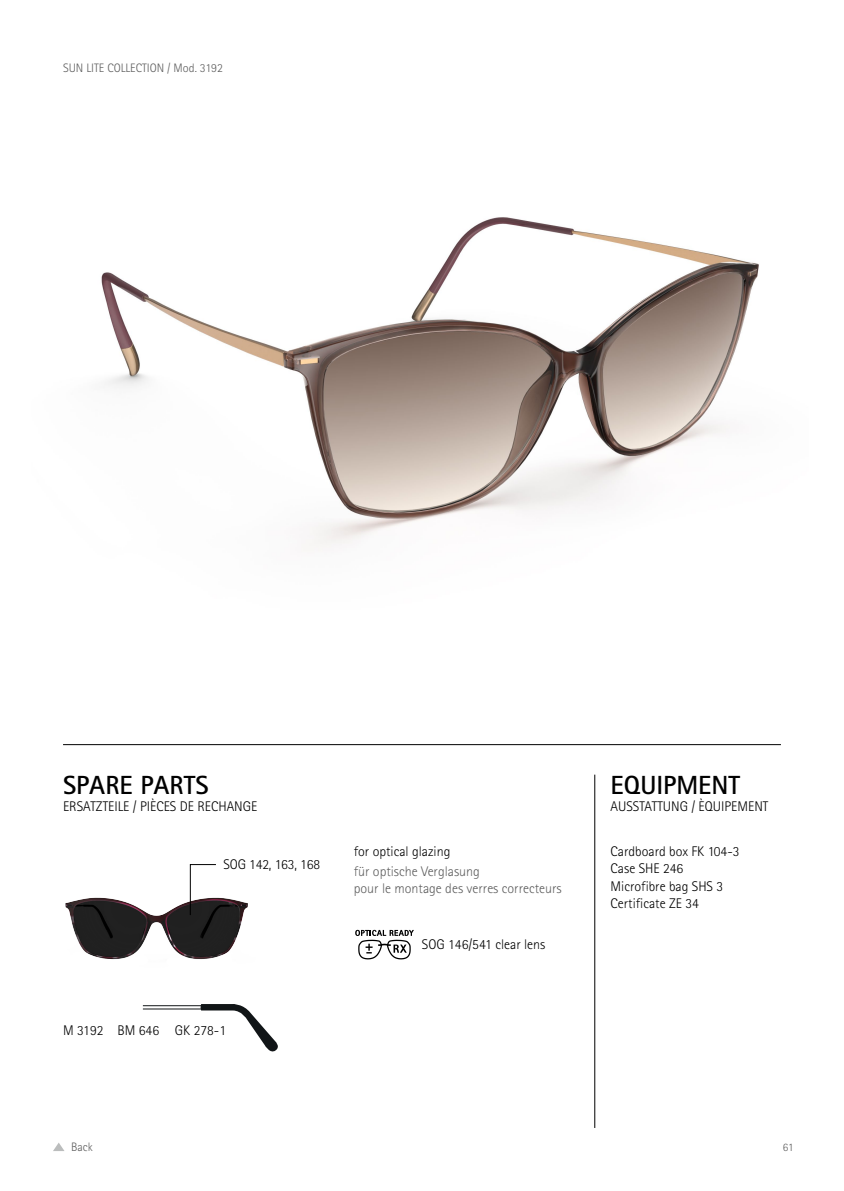
<style>
.page{position:relative;width:844px;height:1191px;background:#fff}
.page>*{position:absolute;margin:0;border:0;box-sizing:border-box;transform-origin:0 0}
.t1{font:700 26.25px "Rotis Sans Serif Pro";color:#000}
.t2{font:300 14px/17.5px "Rotis Sans Serif Pro";color:#000}
.t3{font:300 14px/17.5px "Rotis Sans Serif Pro";color:#5d5d5d}
.t4{font:300 12.25px "Rotis Sans Serif Pro";color:#5d5d5d}
.t5{font:300 11.38px "Rotis Sans Serif Pro";color:#5d5d5d}
</style>
<div class="page">
<svg style="left:53px;top:1143px;width:11px;height:8px"></svg>
<hr style="left:594px;top:774px;width:1px;height:354px;background:#000">
<hr style="left:143px;top:1008px;width:65px;height:1px;background:#111517">
<hr style="left:143px;top:1005px;width:65px;height:1px;background:#111517">
<svg style="left:200px;top:1004px;width:78px;height:47px"></svg>
<svg style="left:189px;top:864px;width:27px;height:25px"></svg>
<img style="left:65px;top:889px;width:183px;height:71px">
<svg style="left:355px;top:929px;width:59px;height:30px"></svg>
<img style="left:101px;top:217px;width:658px;height:330px">
<hr style="left:63px;top:744px;width:717px;height:1px;background:#000">
<p class="t4" style="left:63px;top:61px;width:161px">SUN LITE COLLECTION / Mod. 3192</p>
<h1 class="t1" style="left:63px;top:768px;width:147px">SPARE PARTS</h1>
<p class="t2" style="left:63px;top:797px;width:196px">ERSATZTEILE / PIÈCES DE RECHANGE</p>
<p class="t2" style="left:223px;top:855px;width:98px">SOG 142, 163, 168</p>
<p class="t2" style="left:63px;top:1021px;width:164px">M 3192 BM 646 GK 278-1</p>
<p class="t2" style="left:353px;top:842px;width:98px">for optical glazing</p>
<p class="t3" style="left:353px;top:862px;width:209px">für optische Verglasung<br>pour le montage des verres correcteurs</p>
<p class="t2" style="left:422px;top:936px;width:125px">SOG 146/541 clear lens</p>
<h1 class="t1" style="left:610px;top:768px;width:131px">EQUIPMENT</h1>
<p class="t2" style="left:610px;top:797px;width:159px">AUSSTATTUNG / ÈQUIPEMENT</p>
<p class="t2" style="left:610px;top:842px;width:130px">Cardboard box FK 104-3<br>Case SHE 246<br>Microfibre bag SHS 3<br>Certificate ZE 34</p>
<p class="t4" style="left:71px;top:1139px;width:23px">Back</p>
<p class="t5" style="left:782px;top:1140px;width:12px">61</p>
</div>
